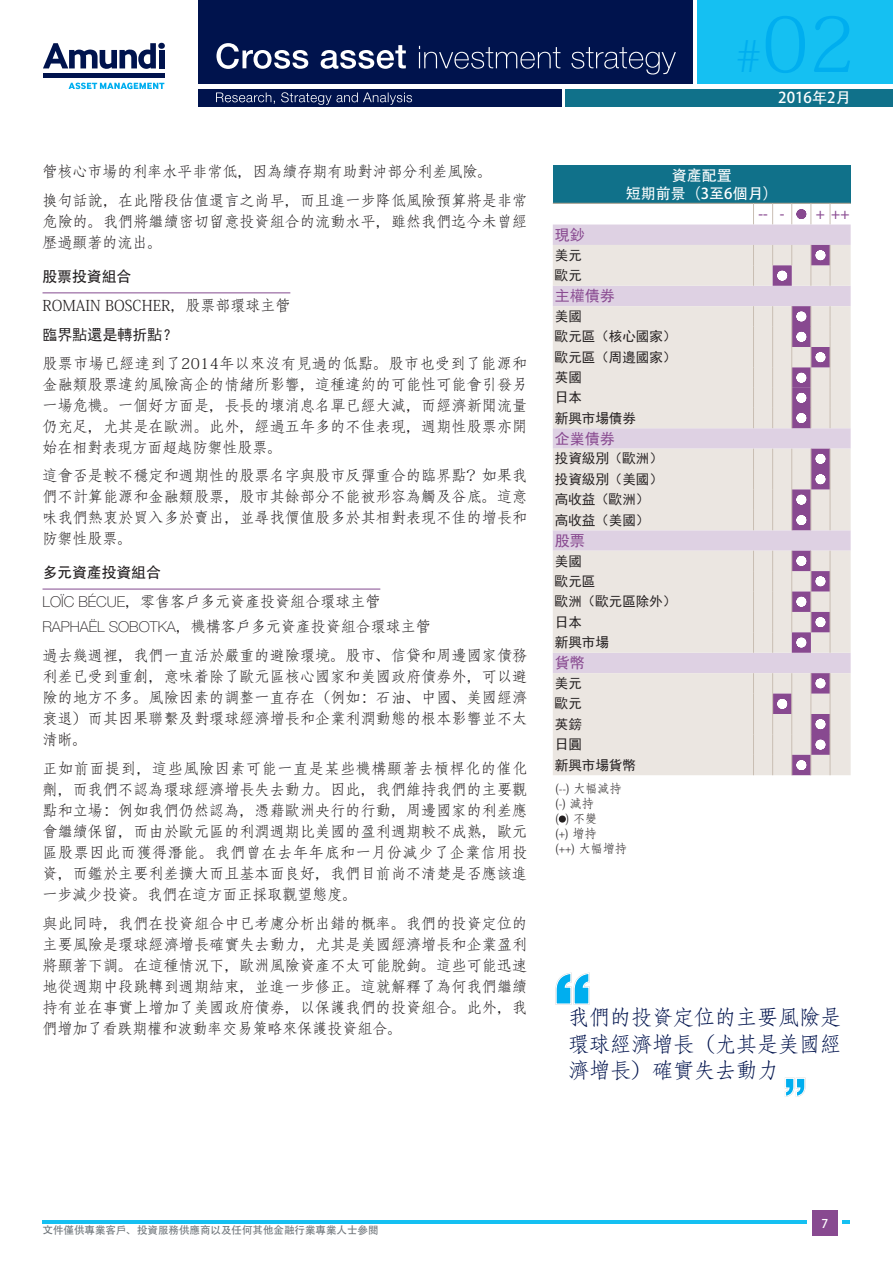
<style>
.page{position:relative;width:893px;height:1263px;background:#fff}
.page>*{position:absolute;margin:0;border:0;box-sizing:border-box;transform-origin:0 0}
.t1{font:76.5px "Adobe Fangsong Std";color:#00aeef}
.t2{font:21px/26.2px "Adobe Fangsong Std";color:#00134d;text-align:justify}
.t3{font:15px/21px "Adobe Fangsong Std";letter-spacing:.01em;color:#231f20;text-align:justify}
.t4{font:15px/18px "Adobe Heiti Std";color:#fff;text-align:center}
.t5{font:15px "Sim Hei";color:#884990}
.t6{font:15px "Adobe Heiti Std";letter-spacing:-.005em;color:#231f20}
.t7{font:15px "Sim Hei";color:#231f20}
.t8{font:13.5px/20.4px "Sim Hei";color:#231f20}
.t9{font:13.5px "Adobe Heiti Std";color:#884990}
.t10{font:12px/15px "Adobe Fangsong Std";color:#231f20}
.t11{font:12px "Adobe Heiti Std";color:#fff}
.t12{font:10.5px "Adobe Heiti Std";color:#6f757a}
.s1{font-family:"Helvetica Neue LT Std";font-weight:100}
.s2{font-size:44.1px}
</style>
<div class="page">
<hr style="left:43px;top:1220px;width:807px;height:4px;background:#15c0f2">
<div style="left:808px;top:1206px;width:34px;height:34px;background:#fff"></div>
<div style="left:812px;top:1210px;width:26px;height:25px;background:#884990"></div>
<div style="left:198px;top:0;width:495px;height:84px;background:#00134d"></div>
<div style="left:566px;top:89px;width:327px;height:17px;background:#10718a"></div>
<div style="left:198px;top:89px;width:363px;height:17px;background:#00134d"></div>
<svg style="left:216px;top:43px;width:460px;height:32px"></svg>
<svg style="left:43px;top:43px;width:113px;height:26px"></svg>
<div style="left:158px;top:43px;width:7px;height:6px;background:#00134d;border-radius:50%"></div>
<div style="left:159px;top:50px;width:5px;height:18px;background:#00134d"></div>
<div style="left:43px;top:73px;width:121px;height:5px;background:#00134d"></div>
<svg style="left:69px;top:83px;width:95px;height:7px"></svg>
<hr style="left:0;top:0;width:1px;height:84px;background:#15c0f2">
<div style="left:697px;top:0;width:196px;height:84px;background:#15c0f2"></div>
<svg style="left:216px;top:92px;width:196px;height:13px"></svg>
<div style="left:553px;top:165px;width:298px;height:38px;background:#10718a"></div>
<svg style="left:553px;top:203px;width:298px;height:22px"></svg>
<div style="left:553px;top:225px;width:298px;height:20px;background:#ded1e3"></div>
<svg style="left:553px;top:245px;width:298px;height:530px;background:#e9e2e1"></svg>
<svg style="left:753px;top:245px;width:1px;height:41px"></svg>
<svg style="left:753px;top:306px;width:1px;height:122px"></svg>
<svg style="left:753px;top:449px;width:1px;height:81px"></svg>
<svg style="left:753px;top:551px;width:1px;height:102px"></svg>
<svg style="left:753px;top:673px;width:1px;height:102px"></svg>
<svg style="left:772px;top:245px;width:59px;height:530px;background:#d4c2d0"></svg>
<svg style="left:559px;top:815px;width:7px;height:7px"></svg>
<hr style="left:43px;top:292px;width:247px;height:2px;background:#ad87b5">
<hr style="left:43px;top:588px;width:337px;height:2px;background:#ad87b5">
<svg style="left:785px;top:1078px;width:20px;height:19px"></svg>
<svg style="left:555px;top:972px;width:35px;height:33px"></svg>
<p class="t3" style="left:43px;top:158px;width:486px;line-height:28.8px">管核心市場的利率水平非常低，因為續存期有助對沖部分利差風險。<br>換句話說，在此階段估值還言之尚早，而且進一步降低風險預算將是非常</p>
<p class="t3" style="left:43px;top:211px;width:486px">危險的。我們將繼續密切留意投資組合的流動水平，雖然我們迄今未曾經歷過顯著的流出。</p>
<p class="t6" style="left:43px;top:267px;width:90px">股票投資組合</p>
<p class="t3" style="left:43px;top:295px;width:249px">ROMAIN BOSCHER，股票部環球主管</p>
<p class="t7" style="left:43px;top:327px;width:136px">臨界點還是轉折點？</p>
<p class="t3" style="left:43px;top:353px;width:486px">股票市場已經達到了2014年以來沒有見過的低點。股市也受到了能源和金融類股票違約風險高企的情緒所影響，這種違約的可能性可能會引發另一場危機。一個好方面是，長長的壞消息名單已經大減，而經濟新聞流量仍充足，尤其是在歐洲。此外，經過五年多的不佳表現，週期性股票亦開始在相對表現方面超越防禦性股票。</p>
<p class="t3" style="left:43px;top:466px;width:486px">這會否是較不穩定和週期性的股票名字與股市反彈重合的臨界點？如果我們不計算能源和金融類股票，股市其餘部分不能被形容為觸及谷底。這意味我們熱衷於買入多於賣出，並尋找價值股多於其相對表現不佳的增長和防禦性股票。</p>
<p class="t6" style="left:43px;top:564px;width:120px">多元資產投資組合</p>
<p class="t3" style="left:43px;top:589px;width:390px;line-height:25.2px"><span class="s1">LOÏC BÉCUE</span>，零售客戶多元資產投資組合環球主管<br><span class="s1">RAPHAËL SOBOTKA</span>，機構客戶多元資產投資組合環球主管</p>
<p class="t3" style="left:43px;top:645px;width:486px">過去幾週裡，我們一直活於嚴重的避險環境。股市、信貸和周邊國家債務利差已受到重創，意味着除了歐元區核心國家和美國政府債券外，可以避險的地方不多。風險因素的調整一直存在（例如：石油、中國、美國經濟衰退）而其因果聯繫及對環球經濟增長和企業利潤動態的根本影響並不太清晰。</p>
<p class="t3" style="left:43px;top:758px;width:486px">正如前面提到，這些風險因素可能一直是某些機構顯著去槓桿化的催化劑，而我們不認為環球經濟增長失去動力。因此，我們維持我們的主要觀點和立場：例如我們仍然認為，憑藉歐洲央行的行動，周邊國家的利差應會繼續保留，而由於歐元區的利潤週期比美國的盈利週期較不成熟，歐元區股票因此而獲得潛能。我們曾在去年年底和一月份減少了企業信用投資，而鑑於主要利差擴大而且基本面良好，我們目前尚不清楚是否應該進一步減少投資。我們在這方面正採取觀望態度。</p>
<p class="t3" style="left:43px;top:913px;width:486px">與此同時，我們在投資組合中已考慮分析出錯的概率。我們的投資定位的主要風險是環球經濟增長確實失去動力，尤其是美國經濟增長和企業盈利將顯著下調。在這種情況下，歐洲風險資產不太可能脫鉤。這些可能迅速地從週期中段跳轉到週期結束，並進一步修正。這就解釋了為何我們繼續持有並在事實上增加了美國政府債券，以保護我們的投資組合。此外，我們增加了看跌期權和波動率交易策略來保護投資組合。</p>
<h1 class="t1" style="left:735px;top:-3px;width:122px"><span class="s2">#</span>02</h1>
<p class="t4" style="left:778px;top:89px;width:74px">2016年2月</p>
<p class="t4" style="left:626px;top:167px;width:153px">資產配置<br>短期前景（3至6個月）</p>
<p class="t9" style="left:758px;top:206px;width:28px">-- -</p>
<p class="t9" style="left:816px;top:206px;width:35px">+ ++</p>
<p class="t5" style="left:555px;top:227px;width:31px">現鈔</p>
<p class="t8" style="left:555px;top:245px;width:28px">美元歐元</p>
<p class="t5" style="left:555px;top:288px;width:61px">主權債券</p>
<p class="t8" style="left:555px;top:306px;width:123px">美國<br>歐元區（核心國家）歐元區（周邊國家）英國<br>日本<br>新興市場債券</p>
<p class="t5" style="left:555px;top:431px;width:61px">企業債券</p>
<p class="t8" style="left:555px;top:448px;width:109px">投資級別（歐洲）投資級別（美國）高收益（歐洲）高收益（美國）</p>
<p class="t5" style="left:555px;top:533px;width:31px">股票</p>
<p class="t8" style="left:555px;top:551px;width:123px">美國<br>歐元區<br>歐洲（歐元區除外）日本<br>新興市場</p>
<p class="t5" style="left:555px;top:655px;width:31px">貨幣</p>
<p class="t8" style="left:555px;top:673px;width:82px">美元<br>歐元<br>英鎊<br>日圓<br>新興市場貨幣</p>
<p class="t10" style="left:555px;top:781px;width:73px">(--) 大幅減持(-) 減持<br>( ) 不變<br>(+) 增持<br>(++) 大幅增持</p>
<h2 class="t2" style="left:568px;top:1005px;width:274px">我們的投資定位的主要風險是環球經濟增長（尤其是美國經濟增長）確實失去動力</h2>
<p class="t12" style="left:43px;top:1224px;width:337px">文件僅供專業客戶、投資服務供應商以及任何其他金融行業專業人士參閱</p>
<p class="t11" style="left:822px;top:1216px;width:8px">7</p>
</div>
